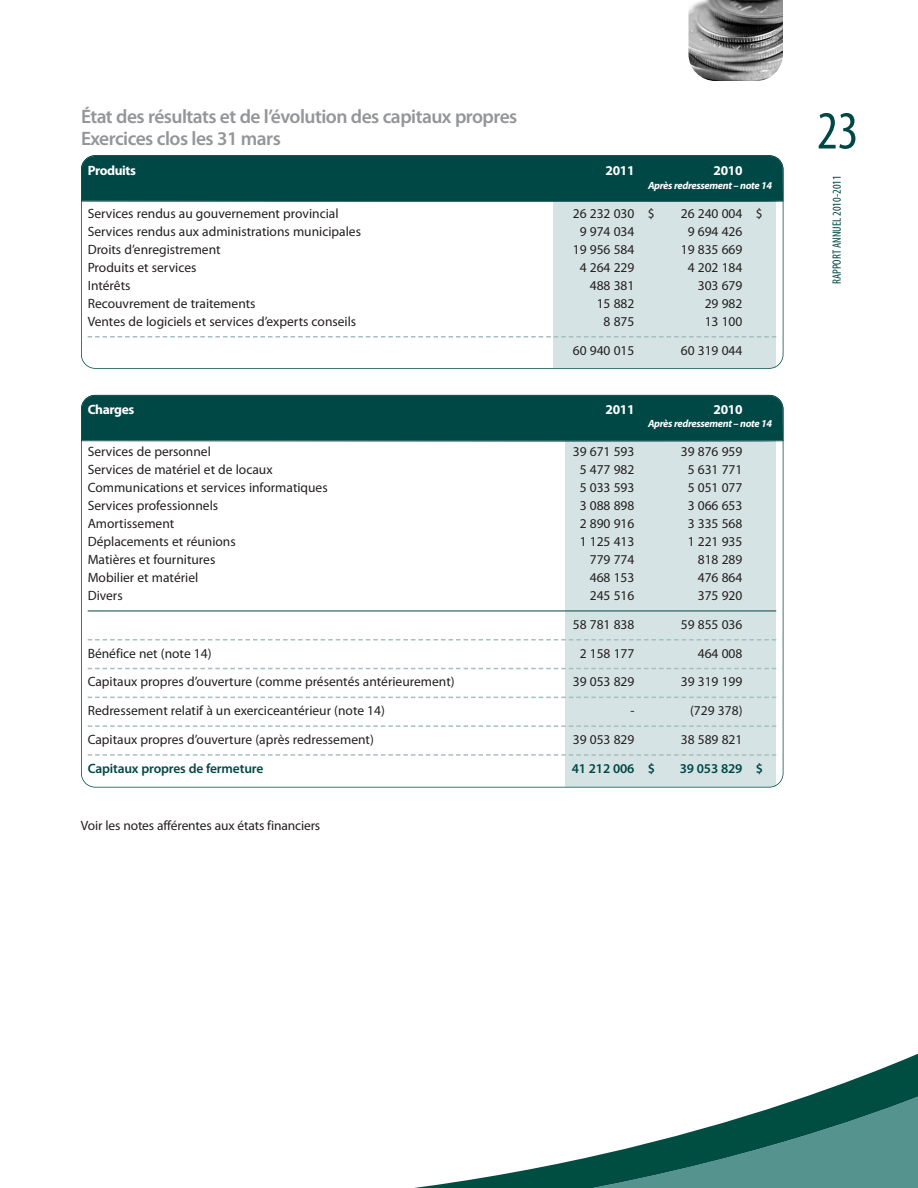
<style>
.page{position:relative;width:918px;height:1188px;background:#fff}
.page>*{position:absolute;margin:0;border:0;box-sizing:border-box;transform-origin:0 0}
.t1{font:condensed 54px "Myriad Pro";color:#004846}
.t2{font:600 19.5px/22.5px "Myriad Pro";letter-spacing:-.025em;color:#939598}
.t3{font:13.5px "Myriad Pro";color:#231f20}
.t4{font:600 13.5px "Myriad Pro";letter-spacing:-.01em;color:#004846}
.t5{font:700 13.5px "Myriad Pro";letter-spacing:-.03em;color:#fff}
.t6{font:condensed 12px "Myriad Pro";color:#004846}
.t7{font:italic 700 10.5px "Myriad Pro";letter-spacing:-.035em;color:#fff}
</style>
<div class="page">
<div style="left:554px;top:178px;width:222px;height:190px;background:#d6e3e4"></div>
<div style="left:81px;top:155px;width:702px;height:47px;background:#004846"></div>
<div style="left:81px;top:155px;width:702px;height:214px;border:2px solid #004846;border-radius:14px"></div>
<div style="left:566px;top:418px;width:210px;height:369px;background:#d6e3e4"></div>
<div style="left:81px;top:395px;width:702px;height:47px;background:#004846"></div>
<div style="left:81px;top:395px;width:702px;height:393px;border:2px solid #004846;border-radius:14px"></div>
<svg style="left:414px;top:1053px;width:504px;height:135px"></svg>
<svg style="left:484px;top:1089px;width:434px;height:99px"></svg>
<svg style="left:88px;top:336px;width:688px;height:2px"></svg>
<hr style="left:88px;top:611px;width:688px;height:1px;background:#004846">
<svg style="left:88px;top:639px;width:688px;height:1px"></svg>
<svg style="left:88px;top:668px;width:688px;height:1px"></svg>
<svg style="left:88px;top:697px;width:688px;height:1px"></svg>
<svg style="left:88px;top:725px;width:688px;height:2px"></svg>
<svg style="left:88px;top:754px;width:688px;height:2px"></svg>
<img style="left:688px;top:0;width:95px;height:81px">
<h2 class="t2" style="left:81px;top:106px;width:438px">État des résultats et de l’évolution des capitaux propres<br>Exercices clos les 31 mars</h2>
<p class="t5" style="left:88px;top:166px;width:50px">Produits</p>
<p class="t5" style="left:606px;top:166px;width:30px">2011</p>
<p class="t5" style="left:714px;top:166px;width:30px">2010</p>
<p class="t7" style="left:648px;top:181px;width:126px">Après redressement – note 14</p>
<p class="t3" style="left:88px;top:208px;width:252px">Services rendus au gouvernement provincial</p>
<p class="t3" style="left:573px;top:208px;width:84px">26 232 030 $</p>
<p class="t3" style="left:681px;top:208px;width:84px">26 240 004 $</p>
<p class="t3" style="left:88px;top:226px;width:275px">Services rendus aux administrations municipales</p>
<p class="t3" style="left:580px;top:226px;width:56px">9 974 034</p>
<p class="t3" style="left:688px;top:226px;width:56px">9 694 426</p>
<p class="t3" style="left:88px;top:244px;width:134px">Droits d’enregistrement</p>
<p class="t3" style="left:573px;top:244px;width:63px">19 956 584</p>
<p class="t3" style="left:681px;top:244px;width:63px">19 835 669</p>
<p class="t3" style="left:88px;top:262px;width:110px">Produits et services</p>
<p class="t3" style="left:580px;top:262px;width:56px">4 264 229</p>
<p class="t3" style="left:688px;top:262px;width:56px">4 202 184</p>
<p class="t3" style="left:88px;top:280px;width:44px">Intérêts</p>
<p class="t3" style="left:590px;top:280px;width:46px">488 381</p>
<p class="t3" style="left:698px;top:280px;width:46px">303 679</p>
<p class="t3" style="left:88px;top:298px;width:169px">Recouvrement de traitements</p>
<p class="t3" style="left:597px;top:298px;width:39px">15 882</p>
<p class="t3" style="left:705px;top:298px;width:39px">29 982</p>
<p class="t3" style="left:88px;top:316px;width:270px">Ventes de logiciels et services d’experts conseils</p>
<p class="t3" style="left:604px;top:316px;width:32px">8 875</p>
<p class="t3" style="left:705px;top:316px;width:39px">13 100</p>
<p class="t3" style="left:573px;top:345px;width:63px">60 940 015</p>
<p class="t3" style="left:681px;top:345px;width:63px">60 319 044</p>
<p class="t5" style="left:88px;top:404px;width:48px">Charges</p>
<p class="t5" style="left:606px;top:404px;width:30px">2011</p>
<p class="t5" style="left:714px;top:404px;width:30px">2010</p>
<p class="t7" style="left:648px;top:420px;width:126px">Après redressement – note 14</p>
<p class="t3" style="left:88px;top:446px;width:125px">Services de personnel</p>
<p class="t3" style="left:573px;top:446px;width:63px">39 671 593</p>
<p class="t3" style="left:681px;top:446px;width:63px">39 876 959</p>
<p class="t3" style="left:88px;top:464px;width:186px">Services de matériel et de locaux</p>
<p class="t3" style="left:580px;top:464px;width:56px">5 477 982</p>
<p class="t3" style="left:688px;top:464px;width:56px">5 631 771</p>
<p class="t3" style="left:88px;top:482px;width:242px">Communications et services informatiques</p>
<p class="t3" style="left:580px;top:482px;width:56px">5 033 593</p>
<p class="t3" style="left:688px;top:482px;width:56px">5 051 077</p>
<p class="t3" style="left:88px;top:500px;width:132px">Services professionnels</p>
<p class="t3" style="left:580px;top:500px;width:56px">3 088 898</p>
<p class="t3" style="left:688px;top:500px;width:56px">3 066 653</p>
<p class="t3" style="left:88px;top:518px;width:88px">Amortissement</p>
<p class="t3" style="left:580px;top:518px;width:56px">2 890 916</p>
<p class="t3" style="left:688px;top:518px;width:56px">3 335 568</p>
<p class="t3" style="left:88px;top:536px;width:150px">Déplacements et réunions</p>
<p class="t3" style="left:580px;top:536px;width:56px">1 125 413</p>
<p class="t3" style="left:688px;top:536px;width:56px">1 221 935</p>
<p class="t3" style="left:88px;top:554px;width:129px">Matières et fournitures</p>
<p class="t3" style="left:590px;top:554px;width:46px">779 774</p>
<p class="t3" style="left:698px;top:554px;width:46px">818 289</p>
<p class="t3" style="left:88px;top:572px;width:112px">Mobilier et matériel</p>
<p class="t3" style="left:590px;top:572px;width:46px">468 153</p>
<p class="t3" style="left:698px;top:572px;width:46px">476 864</p>
<p class="t3" style="left:88px;top:590px;width:37px">Divers</p>
<p class="t3" style="left:590px;top:590px;width:46px">245 516</p>
<p class="t3" style="left:698px;top:590px;width:46px">375 920</p>
<p class="t3" style="left:573px;top:619px;width:63px">58 781 838</p>
<p class="t3" style="left:681px;top:619px;width:63px">59 855 036</p>
<p class="t3" style="left:88px;top:648px;width:125px">Bénéfice net (note 14)</p>
<p class="t3" style="left:580px;top:648px;width:56px">2 158 177</p>
<p class="t3" style="left:698px;top:648px;width:46px">464 008</p>
<p class="t3" style="left:88px;top:677px;width:368px">Capitaux propres d’ouverture (comme présentés antérieurement)</p>
<p class="t3" style="left:573px;top:677px;width:63px">39 053 829</p>
<p class="t3" style="left:681px;top:677px;width:63px">39 319 199</p>
<p class="t3" style="left:88px;top:706px;width:299px">Redressement relatif à un exerciceantérieur (note 14)</p>
<p class="t3" style="left:630px;top:706px;width:6px">-</p>
<p class="t3" style="left:690px;top:706px;width:54px">(729 378)</p>
<p class="t3" style="left:88px;top:734px;width:288px">Capitaux propres d’ouverture (après redressement)</p>
<p class="t3" style="left:573px;top:734px;width:63px">39 053 829</p>
<p class="t3" style="left:681px;top:734px;width:63px">38 589 821</p>
<p class="t4" style="left:88px;top:763px;width:177px">Capitaux propres de fermeture</p>
<p class="t4" style="left:572px;top:763px;width:85px">41 212 006 $</p>
<p class="t4" style="left:680px;top:763px;width:85px">39 053 829 $</p>
<p class="t3" style="left:81px;top:821px;width:241px">Voir les notes afférentes aux états financiers</p>
<h1 class="t1" style="left:817px;top:111px;width:43px">23</h1>
<p class="t6" style="left:832px;top:284px;width:110px;rotate:-90deg">RAPPORT ANNUEL 2010-2011</p>
</div>
